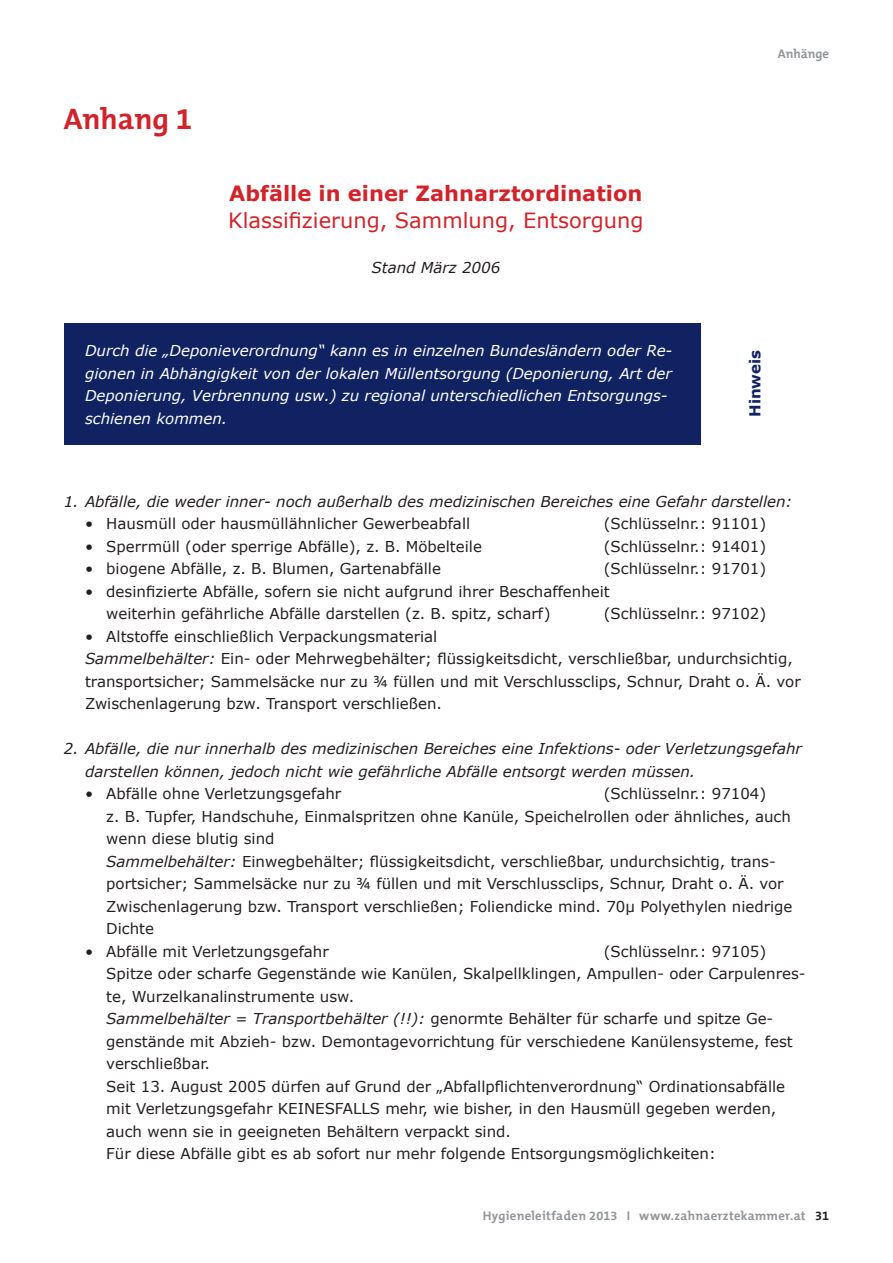
<style>
.page{position:relative;width:893px;height:1263px;background:#fff}
.page>*{position:absolute;margin:0;border:0;box-sizing:border-box;transform-origin:0 0}
.Titel_2{font:700 30px "The Mix B7";color:#d1232a}
.Titel_3{font:21px "Verdana";color:#d1232a}
.Titel_3-2{font:700 21px "Verdana";color:#d1232a}
.Fließtext{font:15px/22.5px "Verdana";color:#231f20}
.Fließtext-2{font:italic 15px/22.5px "Verdana";color:#231f20}
.Fließtext-3{font:italic 15px/22.5px "Verdana";color:#fff}
.Fließtext_fett{font:700 15px "Verdana";color:#102261}
.t1{font:700 12.75px "The Mix B7";letter-spacing:.02em;color:#939598}
.t2{font:700 12.75px "The Mix B7";color:#939598}
.s1{font-style:italic}
.s2{color:#231f20}
</style>
<div class="page">
<div style="left:64px;top:323px;width:638px;height:122px;background:#102261"></div>
<p class="Titel_2" style="left:64px;top:103px;width:130px">Anhang 1</p>
<p class="Titel_3-2" style="left:229px;top:178px;width:415px">Abfälle in einer Zahnarztordination</p>
<p class="Titel_3" style="left:228px;top:205px;width:417px">Klassifizierung, Sammlung, Entsorgung</p>
<p class="Fließtext-2" style="left:372px;top:256px;width:130px">Stand März 2006</p>
<p class="Fließtext-3" style="left:85px;top:339px;width:589px">Durch die „Deponieverordnung“ kann es in einzelnen Bundesländern oder Re&shy;gionen in Abhängigkeit von der lokalen Müllentsorgung (Deponierung, Art der Deponierung, Verbrennung usw.) zu regional unterschiedlichen Entsorgungs&shy;schienen kommen.</p>
<p class="t2" style="left:778px;top:47px;width:53px">Anhänge</p>
<p class="Fließtext_fett" style="left:744px;top:417px;width:69px;rotate:-90deg">Hinweis</p>
<p class="Fließtext-2" style="left:64px;top:490px;width:730px">1. Abfälle, die weder inner- noch außerhalb des medizinischen Bereiches eine Gefahr darstellen:</p>
<p class="Fließtext" style="left:85px;top:512px;width:387px">• Hausmüll oder hausmüllähnlicher Gewerbeabfall</p>
<p class="Fließtext" style="left:604px;top:512px;width:164px">(Schlüsselnr.: 91101)</p>
<p class="Fließtext" style="left:85px;top:535px;width:398px">• Sperrmüll (oder sperrige Abfälle), z. B. Möbelteile</p>
<p class="Fließtext" style="left:604px;top:535px;width:164px">(Schlüsselnr.: 91401)</p>
<p class="Fließtext" style="left:85px;top:557px;width:357px">• biogene Abfälle, z. B. Blumen, Gartenabfälle</p>
<p class="Fließtext" style="left:604px;top:557px;width:164px">(Schlüsselnr.: 91701)</p>
<p class="Fließtext" style="left:106px;top:580px;width:505px;text-indent:-21px">• desinfizierte Abfälle, sofern sie nicht aufgrund ihrer Beschaffenheit weiterhin gefährliche Abfälle darstellen (z. B. spitz, scharf)</p>
<p class="Fließtext" style="left:604px;top:602px;width:164px">(Schlüsselnr.: 97102)</p>
<p class="Fließtext" style="left:85px;top:625px;width:354px">• Altstoffe einschließlich Verpackungsmaterial</p>
<p class="Fließtext" style="left:85px;top:647px;width:717px"><span class="s1">Sammelbehälter:</span> Ein- oder Mehrwegbehälter; flüssigkeitsdicht, verschließbar, undurchsichtig, transportsicher; Sammelsäcke nur zu ¾ füllen und mit Verschlussclips, Schnur, Draht o. Ä. vor<br>Zwischenlagerung bzw. Transport verschließen.</p>
<p class="Fließtext-2" style="left:85px;top:737px;width:718px;text-indent:-21px">2. Abfälle, die nur innerhalb des medizinischen Bereiches eine Infektions- oder Verletzungsgefahr darstellen können, jedoch nicht wie gefährliche Abfälle entsorgt werden müssen.</p>
<p class="Fließtext" style="left:85px;top:782px;width:258px">• Abfälle ohne Verletzungsgefahr</p>
<p class="Fließtext" style="left:604px;top:782px;width:164px">(Schlüsselnr.: 97104)</p>
<p class="Fließtext" style="left:106px;top:805px;width:686px">z. B. Tupfer, Handschuhe, Einmalspritzen ohne Kanüle, Speichelrollen oder ähnliches, auch wenn diese blutig sind</p>
<p class="Fließtext" style="left:106px;top:850px;width:688px"><span class="s1">Sammelbehälter:</span> Einwegbehälter; flüssigkeitsdicht, verschließbar, undurchsichtig, trans&shy;portsicher; Sammelsäcke nur zu ¾ füllen und mit Verschlussclips, Schnur, Draht o. Ä. vor Zwischenlagerung bzw. Transport verschließen; Foliendicke mind. 70µ Polyethylen niedrige Dichte</p>
<p class="Fließtext" style="left:85px;top:940px;width:245px">• Abfälle mit Verletzungsgefahr</p>
<p class="Fließtext" style="left:604px;top:940px;width:164px">(Schlüsselnr.: 97105)</p>
<p class="Fließtext" style="left:106px;top:962px;width:701px">Spitze oder scharfe Gegenstände wie Kanülen, Skalpellklingen, Ampullen- oder Carpulenres&shy;te, Wurzelkanalinstrumente usw.</p>
<p class="Fließtext" style="left:106px;top:1007px;width:688px"><span class="s1">Sammelbehälter = Transportbehälter (!!):</span> genormte Behälter für scharfe und spitze Ge&shy;genstände mit Abzieh- bzw. Demontagevorrichtung für verschiedene Kanülensysteme, fest verschließbar.</p>
<p class="Fließtext" style="left:106px;top:1075px;width:680px">Seit 13. August 2005 dürfen auf Grund der „Abfallpflichtenverordnung“ Ordinationsabfälle mit Verletzungsgefahr KEINESFALLS mehr, wie bisher, in den Hausmüll gegeben werden, auch wenn sie in geeigneten Behältern verpackt sind.</p>
<p class="Fließtext" style="left:106px;top:1142px;width:611px">Für diese Abfälle gibt es ab sofort nur mehr folgende Entsorgungsmöglichkeiten:</p>
<p class="t1" style="left:483px;top:1209px;width:348px">Hygieneleitfaden 2013 I www.zahnaerztekammer.at <span class="s2">31</span></p>
</div>
